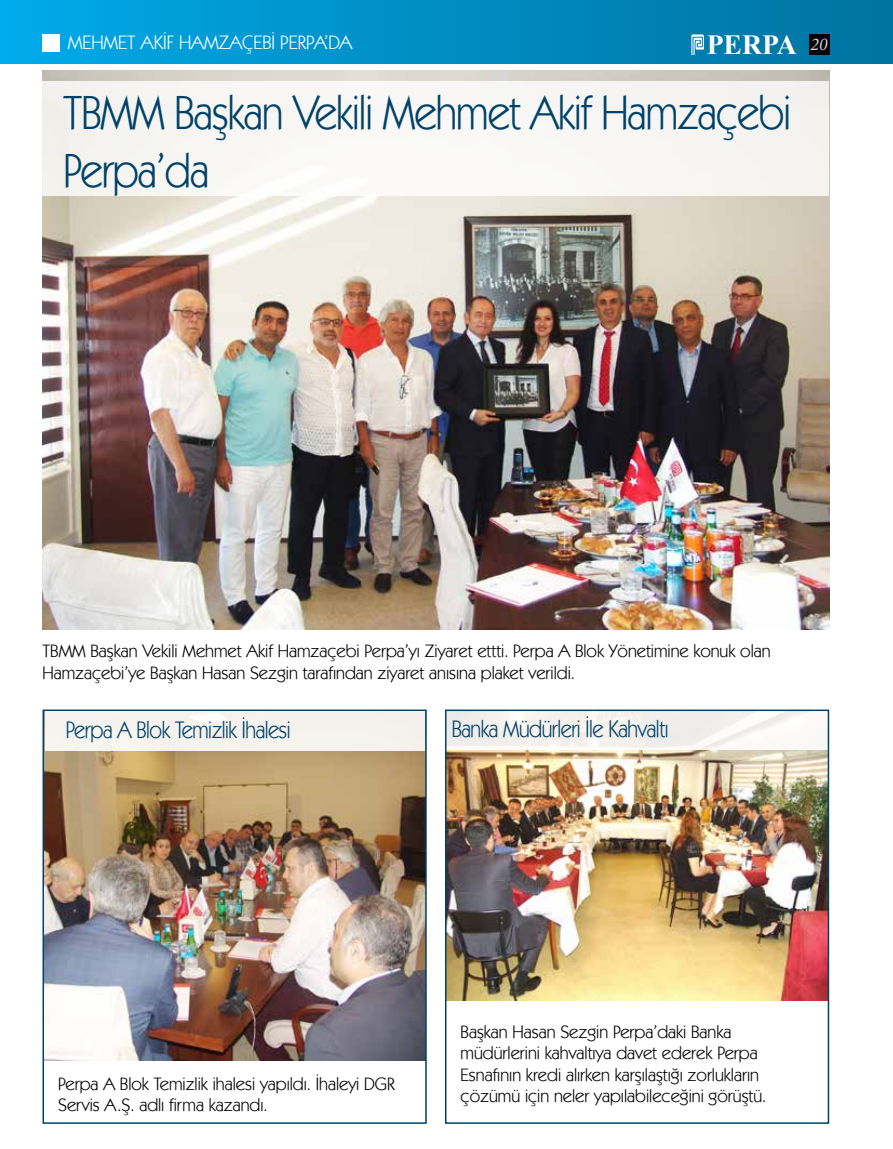
<style>
.page{position:relative;width:893px;height:1149px;background:#fff}
.page>*{position:absolute;margin:0;border:0;box-sizing:border-box;transform-origin:0 0}
.t1{font:48px/57.6px "Kabel IT Cby BT";letter-spacing:-.02em;color:#004269;scale:.9 1}
.t2{font:700 27.75px "Times New Roman";color:#fff}
.t3{font:24px "Kabel IT Cby BT";letter-spacing:-.02em;color:#004269;scale:.9 1}
.t4{font:19.5px "Kabel IT Cby BT";color:#fff}
.t5{font:18px/21.6px "Kabel IT Cby BT";color:#000}
.s1{font-family:"Minion Pro";font-weight:400;font-style:italic;font-size:18px;color:#d1d3d4}
</style>
<div class="page">
<div style="left:0;top:0;width:893px;height:64px;background:linear-gradient(to right,#01aae8,#00719f)"></div>
<div style="left:43px;top:34px;width:17px;height:17px;background:#fff"></div>
<svg style="left:691px;top:34px;width:13px;height:21px"></svg>
<div style="left:809px;top:34px;width:20px;height:20px;background:#000"></div>
<img style="left:43px;top:71px;width:786px;height:558px">
<div style="left:43px;top:81px;width:786px;height:115px;background:#f7f6f4"></div>
<img style="left:448px;top:750px;width:378px;height:250px">
<div style="left:446px;top:710px;width:382px;height:40px;background:linear-gradient(to right,#f4efea,#f8f7f5)"></div>
<div style="left:445px;top:709px;width:384px;height:414px;border:2px solid #004269"></div>
<img style="left:46px;top:750px;width:378px;height:309px">
<div style="left:43px;top:709px;width:384px;height:414px;border:2px solid #004269"></div>
<div style="left:45px;top:710px;width:379px;height:40px;background:#f6f3ee"></div>
<p class="t4" style="left:68px;top:30px;width:286px">MEHMET AKİF HAMZAÇEBİ PERPA’DA</p>
<h2 class="t2" style="left:707px;top:25px;width:122px">PERPA <span class="s1">20</span></h2>
<h1 class="t1" style="left:64px;top:83px;width:810px">TBMM Başkan Vekili Mehmet Akif Hamzaçebi<br>Perpa’da</h1>
<p class="t5" style="left:43px;top:639px;width:730px">TBMM Başkan Vekili Mehmet Akif Hamzaçebi Perpa’yı Ziyaret ettti. Perpa A Blok Yönetimine konuk olan<br>Hamzaçebi’ye Başkan Hasan Sezgin tarafından ziyaret anısına plaket verildi.</p>
<h3 class="t3" style="left:452px;top:713px;width:242px">Banka Müdürleri İle Kahvaltı</h3>
<h3 class="t3" style="left:66px;top:714px;width:251px">Perpa A Blok Temizlik İhalesi</h3>
<p class="t5" style="left:58px;top:1071px;width:338px">Perpa A Blok Temizlik ihalesi yapıldı. İhaleyi DGR<br>Servis A.Ş. adlı firma kazandı.</p>
<p class="t5" style="left:461px;top:1019px;width:307px">Başkan Hasan Sezgin Perpa’daki Banka müdürlerini kahvaltıya davet ederek Perpa Esnafının kredi alırken karşılaştığı zorlukların çözümü için neler yapılabileceğini görüştü.</p>
</div>
